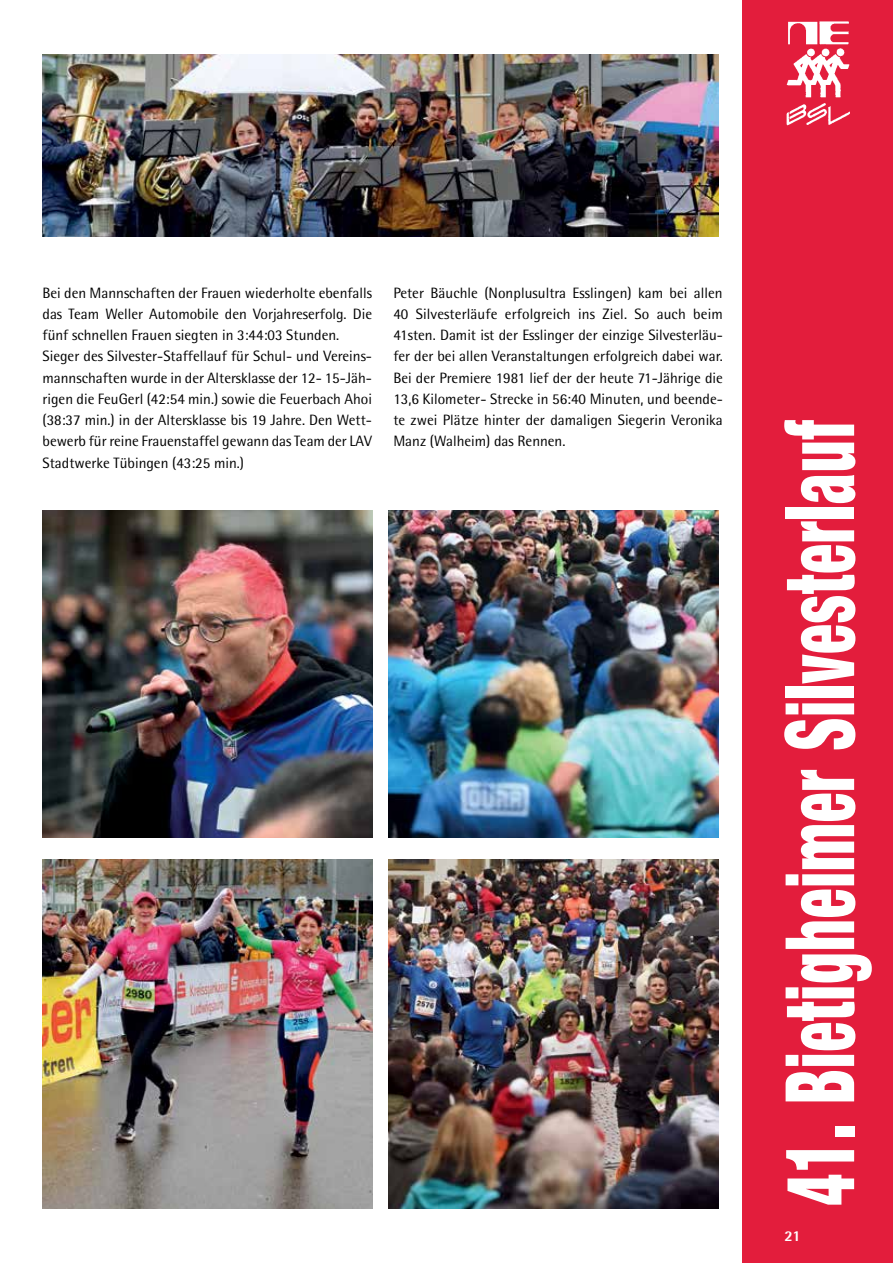
<style>
.page{position:relative;width:893px;height:1263px;background:#fff}
.page>*{position:absolute;margin:0;border:0;box-sizing:border-box;transform-origin:0 0}
.t1{font:900 condensed 96px "Helvetica Neue";letter-spacing:.015em;color:#fff;scale:.64 1}
.t2{font:15px/21.3px "Rotis Semi Sans";color:#000}
.t3{font:800 15px "Rotis Semi Sans";color:#fff}
</style>
<div class="page">
<div style="left:742px;top:0;width:151px;height:1263px;background:#e31d3c"></div>
<img style="left:786px;top:21px;width:64px;height:105px">
<img style="left:43px;top:54px;width:676px;height:182px">
<img style="left:43px;top:510px;width:330px;height:328px">
<img style="left:43px;top:859px;width:330px;height:350px">
<img style="left:388px;top:859px;width:331px;height:350px">
<img style="left:388px;top:510px;width:331px;height:328px">
<p class="t2" style="left:43px;top:282px;width:331px">Bei den Mannschaften der Frauen wiederholte ebenfalls das Team Weller Automobile den Vorjahreserfolg. Die fünf schnellen Frauen siegten in 3:44:03 Stunden.<br>Sieger des Silvester-Staffellauf für Schul- und Vereins&shy;mannschaften wurde in der Altersklasse der 12- 15-Jäh&shy;rigen die FeuGerl (42:54 min.) sowie die Feuerbach Ahoi (38:37 min.) in der Altersklasse bis 19 Jahre. Den Wett&shy;bewerb für reine Frauenstaffel gewann das Team der LAV Stadtwerke Tübingen (43:25 min.)</p>
<p class="t2" style="left:393px;top:282px;width:331px;text-align:justify">Peter Bäuchle (Nonplusultra Esslingen) kam bei allen 40 Silvesterläufe erfolgreich ins Ziel. So auch beim 41sten. Damit ist der Esslinger der einzige Silvesterläu&shy;fer der bei allen Veranstaltungen erfolgreich dabei war.<br>Bei der Premiere 1981 lief der der heute 71-Jährige die 13,6 Kilometer- Strecke in 56:40 Minuten, und beende&shy;te zwei Plätze hinter der damaligen Siegerin Veronika Manz (Walheim) das Rennen.</p>
<h1 class="t1" style="left:761px;top:1205px;width:1229px;rotate:-90deg">41. Bietigheimer Silvesterlauf</h1>
<p class="t3" style="left:784px;top:1226px;width:18px">21</p>
</div>
